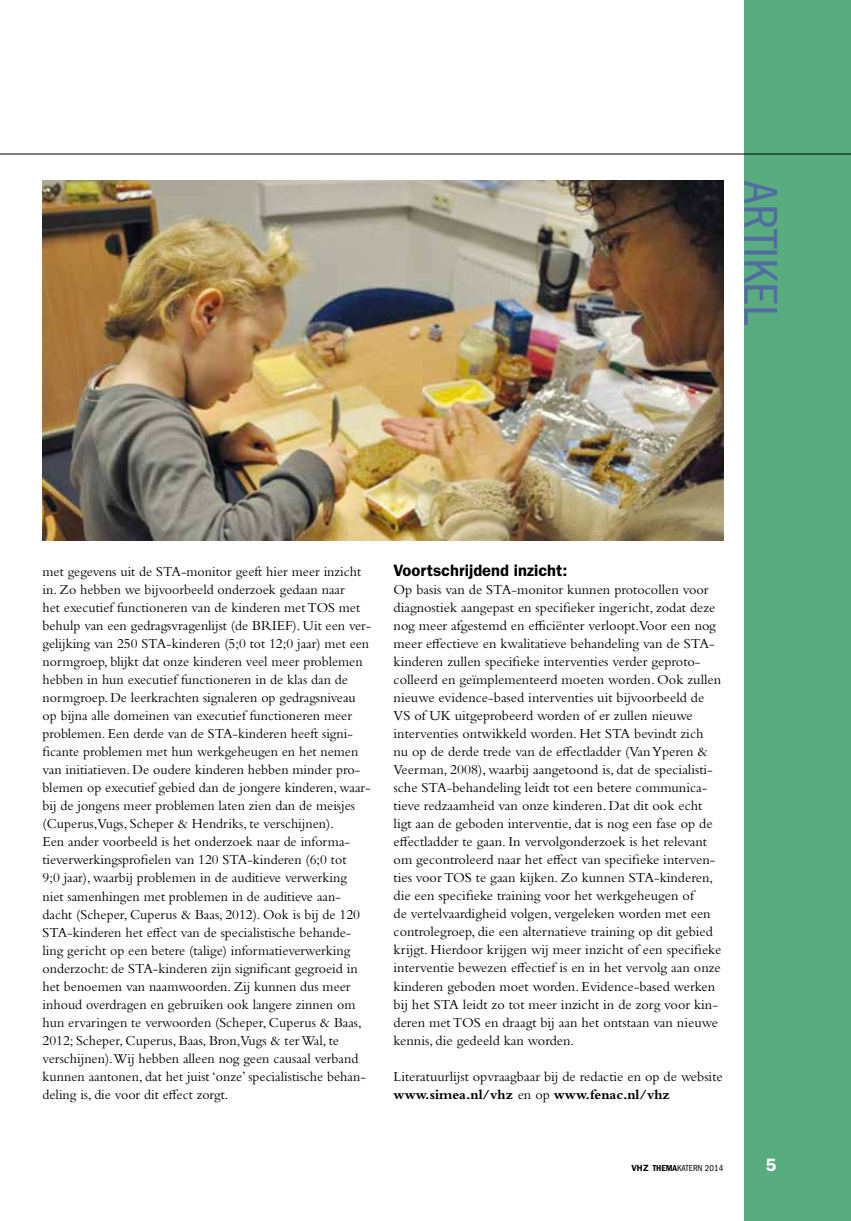
<style>
.page{position:relative;width:851px;height:1221px;background:#fff}
.page>*{position:absolute;margin:0;border:0;box-sizing:border-box;transform-origin:0 0}
.t1{font:condensed 49.2px "ITC Franklin Gothic Std";color:#526ba1}
.t2{font:600 18px "ITC Franklin Gothic Std";color:#fff}
.t3{font:600 16.5px "ITC Franklin Gothic Std";color:#000}
.t4{font:14.25px/18px "Bembo Std";color:#000}
.t5{font:condensed 9px "ITC Franklin Gothic Std";color:#000}
.s1{font-weight:700}
.s2{font-weight:600;font-stretch:normal}
.s3{font-family:"ITC Franklin Gothic Std Dm Cd";font-stretch:normal}
</style>
<div class="page">
<div style="left:744px;top:154px;width:106px;height:1066px;background:#58ac80"></div>
<div style="left:744px;top:0;width:106px;height:154px;background:#58ac80"></div>
<hr style="left:0;top:154px;width:850px;height:1px;background:#000">
<img style="left:43px;top:180px;width:680px;height:360px">
<h1 class="t1" style="left:788px;top:180px;width:146px;rotate:90deg">ARTIKEL</h1>
<p class="t4" style="left:43px;top:562px;width:330px">met gegevens uit de STA-monitor geeft hier meer inzicht in. Zo hebben we bijvoorbeeld onderzoek gedaan naar<br>het executief functioneren van de kinderen met TOS met behulp van een gedragsvragenlijst (de BRIEF). Uit een ver&shy;gelijking van 250 STA-kinderen (5;0 tot 12;0 jaar) met een normgroep, blijkt dat onze kinderen veel meer problemen hebben in hun executief functioneren in de klas dan de normgroep. De leerkrachten signaleren op gedragsniveau op bijna alle domeinen van executief functioneren meer problemen. Een derde van de STA-kinderen heeft signi&shy;ficante problemen met hun werkgeheugen en het nemen van initiatieven. De oudere kinderen hebben minder pro&shy;blemen op executief gebied dan de jongere kinderen, waar&shy;bij de jongens meer problemen laten zien dan de meisjes (Cuperus,Vugs, Scheper &amp; Hendriks, te verschijnen).<br>Een ander voorbeeld is het onderzoek naar de informa&shy;tieverwerkingsprofielen van 120 STA-kinderen (6;0 tot<br>9;0 jaar), waarbij problemen in de auditieve verwerking niet samenhingen met problemen in de auditieve aan&shy;dacht (Scheper, Cuperus &amp; Baas, 2012). Ook is bij de 120<br>STA-kinderen het effect van de specialistische behande&shy;ling gericht op een betere (talige) informatieverwerking onderzocht: de STA-kinderen zijn significant gegroeid in het benoemen van naamwoorden. Zij kunnen dus meer inhoud overdragen en gebruiken ook langere zinnen om hun ervaringen te verwoorden (Scheper, Cuperus &amp; Baas, 2012; Scheper, Cuperus, Baas, Bron,Vugs &amp; ter Wal, te verschijnen).Wij hebben alleen nog geen causaal verband kunnen aantonen, dat het juist ‘onze’ specialistische behan&shy;deling is, die voor dit effect zorgt.</p>
<p class="t3" style="left:393px;top:561px;width:175px">Voortschrijdend inzicht:</p>
<p class="t4" style="left:393px;top:580px;width:329px">Op basis van de STA-monitor kunnen protocollen voor diagnostiek aangepast en specifieker ingericht, zodat deze nog meer afgestemd en efficiënter verloopt.Voor een nog meer effectieve en kwalitatieve behandeling van de STA&shy;kinderen zullen specifieke interventies verder geproto&shy;colleerd en geïmplementeerd moeten worden. Ook zullen nieuwe evidence-based interventies uit bijvoorbeeld de VS of UK uitgeprobeerd worden of er zullen nieuwe interventies ontwikkeld worden. Het STA bevindt zich nu op de derde trede van de effectladder (Van Yperen &amp; Veerman, 2008), waarbij aangetoond is, dat de specialisti&shy;sche STA-behandeling leidt tot een betere communica&shy;tieve redzaamheid van onze kinderen. Dat dit ook echt ligt aan de geboden interventie, dat is nog een fase op de effectladder te gaan. In vervolgonderzoek is het relevant om gecontroleerd naar het effect van specifieke interven&shy;ties voor TOS te gaan kijken. Zo kunnen STA-kinderen, die een specifieke training voor het werkgeheugen of<br>de vertelvaardigheid volgen, vergeleken worden met een controlegroep, die een alternatieve training op dit gebied krijgt. Hierdoor krijgen wij meer inzicht of een specifieke interventie bewezen effectief is en in het vervolg aan onze kinderen geboden moet worden. Evidence-based werken bij het STA leidt zo tot meer inzicht in de zorg voor kin&shy;deren met TOS en draagt bij aan het ontstaan van nieuwe kennis, die gedeeld kan worden.</p>
<p class="t4" style="left:393px;top:1066px;width:330px">Literatuurlijst opvraagbaar bij de redactie en op de website <span class="s1">www.simea.nl/vhz</span> en op <span class="s1">www.fenac.nl/vhz</span></p>
<p class="t5" style="left:631px;top:1162px;width:93px"><span class="s2">VHZ</span> <span class="s3">THEMA</span>KATERN 2014</p>
<p class="t2" style="left:765px;top:1153px;width:12px">5</p>
</div>
